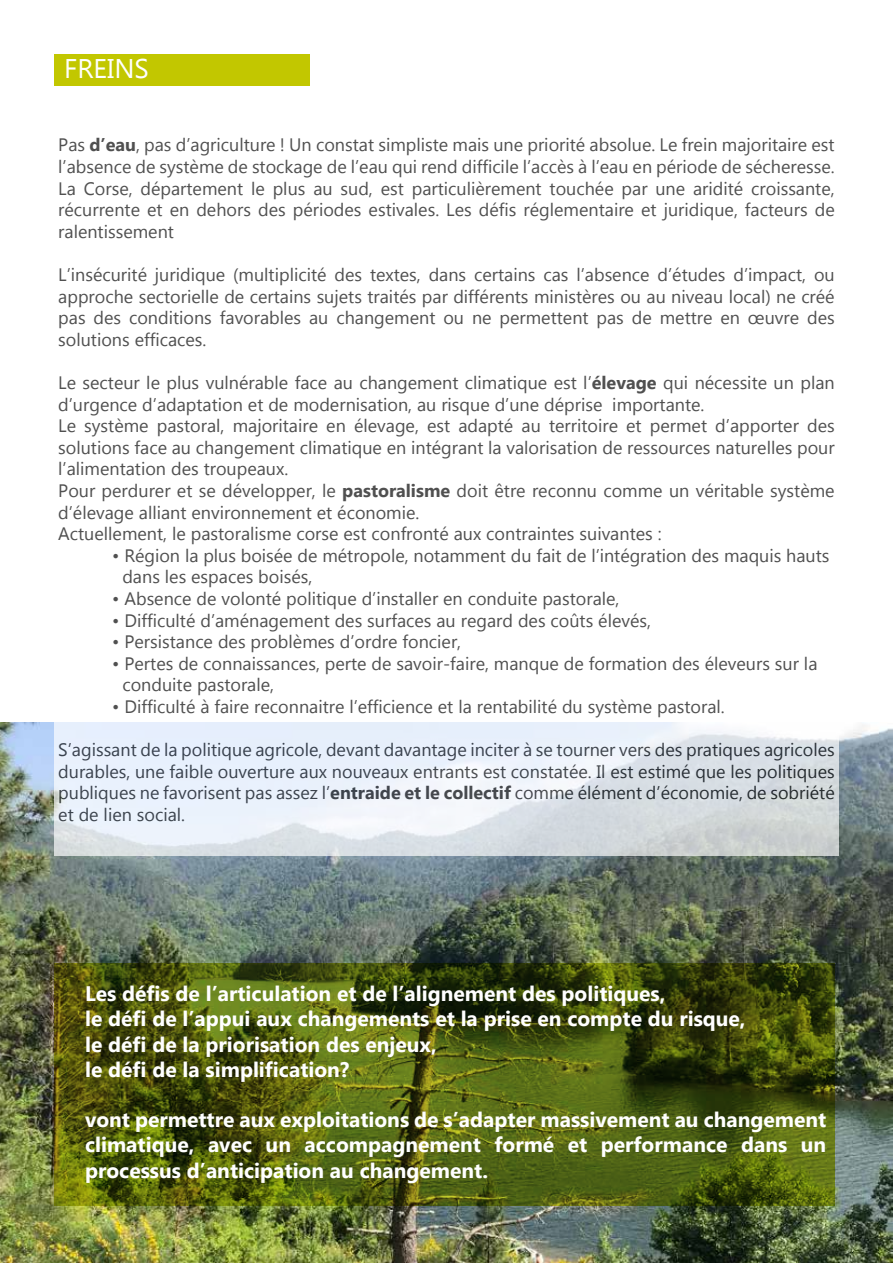
<style>
.page{position:relative;width:893px;height:1263px;background:#fff}
.page>*{position:absolute;margin:0;border:0;box-sizing:border-box;transform-origin:0 0}
.t1{font:27px "Gadugi";color:#fff}
.t2{font:700 21px/25.2px "Gadugi";color:#fff}
.t3{font:18px/21.6px "Gadugi";color:#000;text-align:justify}
.s1{font-weight:700}
</style>
<div class="page">
<div style="left:54px;top:54px;width:255px;height:32px;background:#c2c700"></div>
<img style="left:0;top:723px;width:893px;height:540px">
<svg style="left:54px;top:963px;width:781px;height:242px;background:#4b580f"></svg>
<svg style="left:54px;top:722px;width:785px;height:133px;fill:#e7effb"></svg>
<h1 class="t1" style="left:64px;top:52px;width:86px">FREINS</h1>
<p class="t3" style="left:58px;top:134px;width:778px">Pas <span class="s1">d’eau</span>, pas d’agriculture ! Un constat simpliste mais une priorité absolue. Le frein majoritaire est l’absence de système de stockage de l’eau qui rend difficile l’accès à l’eau en période de sécheresse.<br>La Corse, département le plus au sud, est particulièrement touchée par une aridité croissante, récurrente et en dehors des périodes estivales. Les défis réglementaire et juridique, facteurs de ralentissement</p>
<p class="t3" style="left:58px;top:264px;width:778px">L’insécurité juridique (multiplicité des textes, dans certains cas l’absence d’études d’impact, ou approche sectorielle de certains sujets traités par différents ministères ou au niveau local) ne créé pas des conditions favorables au changement ou ne permettent pas de mettre en œuvre des solutions efficaces.</p>
<p class="t3" style="left:58px;top:372px;width:778px;text-align:left">Le secteur le plus vulnérable face au changement climatique est l’<span class="s1">élevage</span> qui nécessite un plan d’urgence d’adaptation et de modernisation, au risque d’une déprise importante.<br>Le système pastoral, majoritaire en élevage, est adapté au territoire et permet d’apporter des solutions face au changement climatique en intégrant la valorisation de ressources naturelles pour l’alimentation des troupeaux.<br>Pour perdurer et se développer, le <span class="s1">pastoralisme</span> doit être reconnu comme un véritable système d’élevage alliant environnement et économie.<br>Actuellement, le pastoralisme corse est confronté aux contraintes suivantes :</p>
<p class="t3" style="left:122px;top:544px;width:708px;text-indent:-10px">• Région la plus boisée de métropole, notamment du fait de l’intégration des maquis hauts dans les espaces boisés,</p>
<p class="t3" style="left:112px;top:588px;width:509px">• Absence de volonté politique d’installer en conduite pastorale,</p>
<p class="t3" style="left:112px;top:609px;width:540px">• Difficulté d’aménagement des surfaces au regard des coûts élevés,</p>
<p class="t3" style="left:112px;top:631px;width:350px">• Persistance des problèmes d’ordre foncier,</p>
<p class="t3" style="left:122px;top:652px;width:697px;text-indent:-10px">• Pertes de connaissances, perte de savoir-faire, manque de formation des éleveurs sur la conduite pastorale,</p>
<p class="t3" style="left:112px;top:696px;width:614px">• Difficulté à faire reconnaitre l’efficience et la rentabilité du système pastoral.</p>
<p class="t3" style="left:58px;top:739px;width:778px">S’agissant de la politique agricole, devant davantage inciter à se tourner vers des pratiques agricoles durables, une faible ouverture aux nouveaux entrants est constatée. Il est estimé que les politiques publiques ne favorisent pas assez l’<span class="s1">entraide et le collectif</span> comme élément d’économie, de sobriété et de lien social.</p>
<p class="t2" style="left:85px;top:981px;width:662px">Les défis de l’articulation et de l’alignement des politiques,<br>le défi de l’appui aux changements et la prise en compte du risque, le défi de la priorisation des enjeux,<br>le défi de la simplification?</p>
<p class="t2" style="left:85px;top:1107px;width:743px;text-align:justify">vont permettre aux exploitations de s’adapter massivement au changement climatique, avec un accompagnement formé et performance dans un processus d’anticipation au changement.</p>
</div>
